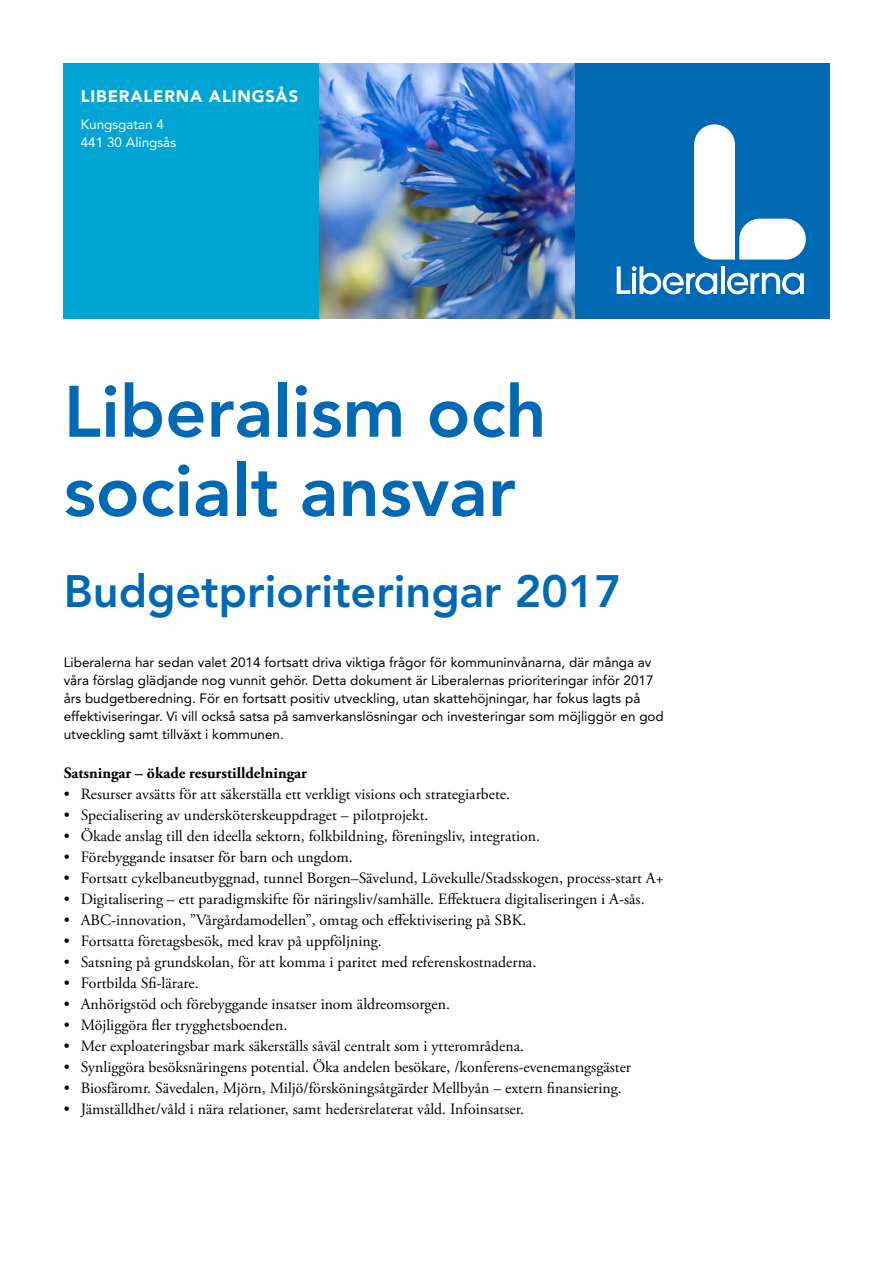
<style>
.page{position:relative;width:893px;height:1263px;background:#fff}
.page>*{position:absolute;margin:0;border:0;box-sizing:border-box;transform-origin:0 0}
.t1{font:800 72px/79.2px "Avenir";color:#0069b4}
.t2{font:800 45px "Avenir";color:#0069b4}
.t3{font:900 16.5px "Avenir";letter-spacing:.05em;color:#fff}
.t4{font:15.75px "Adobe Garamond Pro";color:#000}
.t5{font:700 15.75px "Adobe Garamond Pro";color:#000}
.t6{font:13.5px/18px "Avenir";color:#000}
.t7{font:13.5px/18px "Avenir";color:#fff}
</style>
<div class="page">
<div style="left:574px;top:64px;width:255px;height:255px;background:#0069b4"></div>
<hr style="left:721px;top:266px;width:4px;height:28px;background:#fff">
<svg style="left:617px;top:266px;width:100px;height:28px"></svg>
<svg style="left:727px;top:273px;width:77px;height:21px"></svg>
<svg style="left:694px;top:124px;width:112px;height:136px"></svg>
<img style="left:319px;top:64px;width:255px;height:255px">
<div style="left:64px;top:64px;width:255px;height:255px;background:#00a5d3"></div>
<p class="t3" style="left:81px;top:87px;width:219px">LIBERALERNA ALINGSÅS</p>
<p class="t7" style="left:81px;top:115px;width:97px">Kungsgatan 4<br>441 30 Alingsås</p>
<h1 class="t1" style="left:64px;top:372px;width:484px">Liberalism och socialt ansvar</h1>
<h2 class="t2" style="left:64px;top:565px;width:559px">Budgetprioriteringar 2017</h2>
<p class="t6" style="left:64px;top:654px;width:602px">Liberalerna har sedan valet 2014 fortsatt driva viktiga frågor för kommuninvånarna, där många av våra förslag glädjande nog vunnit gehör. Detta dokument är Liberalernas prioriteringar inför 2017 års budgetberedning. För en fortsatt positiv utveckling, utan skattehöjningar, har fokus lagts på effektiviseringar. Vi vill också satsa på samverkanslösningar och investeringar som möjliggör en god utveckling samt tillväxt i kommunen.</p>
<p class="t5" style="left:64px;top:764px;width:245px">Satsningar – ökade resurstilldelningar</p>
<p class="t4" style="left:64px;top:784px;width:448px">• Resurser avsätts för att säkerställa ett verkligt visions och strategiarbete.</p>
<p class="t4" style="left:64px;top:805px;width:366px">• Specialisering av undersköterskeuppdraget – pilotprojekt.</p>
<p class="t4" style="left:64px;top:826px;width:478px">• Ökade anslag till den ideella sektorn, folkbildning, föreningsliv, integration.</p>
<p class="t4" style="left:64px;top:847px;width:290px">• Förebyggande insatser för barn och ungdom.</p>
<p class="t4" style="left:64px;top:868px;width:601px">• Fortsatt cykelbaneutbyggnad, tunnel Borgen–Sävelund, Lövekulle/Stadsskogen, process-start A+</p>
<p class="t4" style="left:64px;top:889px;width:582px">• Digitalisering – ett paradigmskifte för näringsliv/samhälle. Effektuera digitaliseringen i A-sås.</p>
<p class="t4" style="left:64px;top:910px;width:464px">• ABC-innovation, ”Vårgårdamodellen”, omtag och effektivisering på SBK.</p>
<p class="t4" style="left:64px;top:931px;width:319px">• Fortsatta företagsbesök, med krav på uppföljning.</p>
<p class="t4" style="left:64px;top:952px;width:474px">• Satsning på grundskolan, för att komma i paritet med referenskostnaderna.</p>
<p class="t4" style="left:64px;top:973px;width:136px">• Fortbilda Sfi-lärare.</p>
<p class="t4" style="left:64px;top:994px;width:388px">• Anhörigstöd och förebyggande insatser inom äldreomsorgen.</p>
<p class="t4" style="left:64px;top:1015px;width:225px">• Möjliggöra fler trygghetsboenden.</p>
<p class="t4" style="left:64px;top:1036px;width:462px">• Mer exploateringsbar mark säkerställs såväl centralt som i ytterområdena.</p>
<p class="t4" style="left:64px;top:1057px;width:569px">• Synliggöra besöksnäringens potential. Öka andelen besökare, /konferens-evenemangsgäster</p>
<p class="t4" style="left:64px;top:1078px;width:559px">• Biosfäromr. Sävedalen, Mjörn, Miljö/försköningsåtgärder Mellbyån – extern finansiering.</p>
<p class="t4" style="left:64px;top:1099px;width:462px">• Jämställdhet/våld i nära relationer, samt hedersrelaterat våld. Infoinsatser.</p>
</div>
